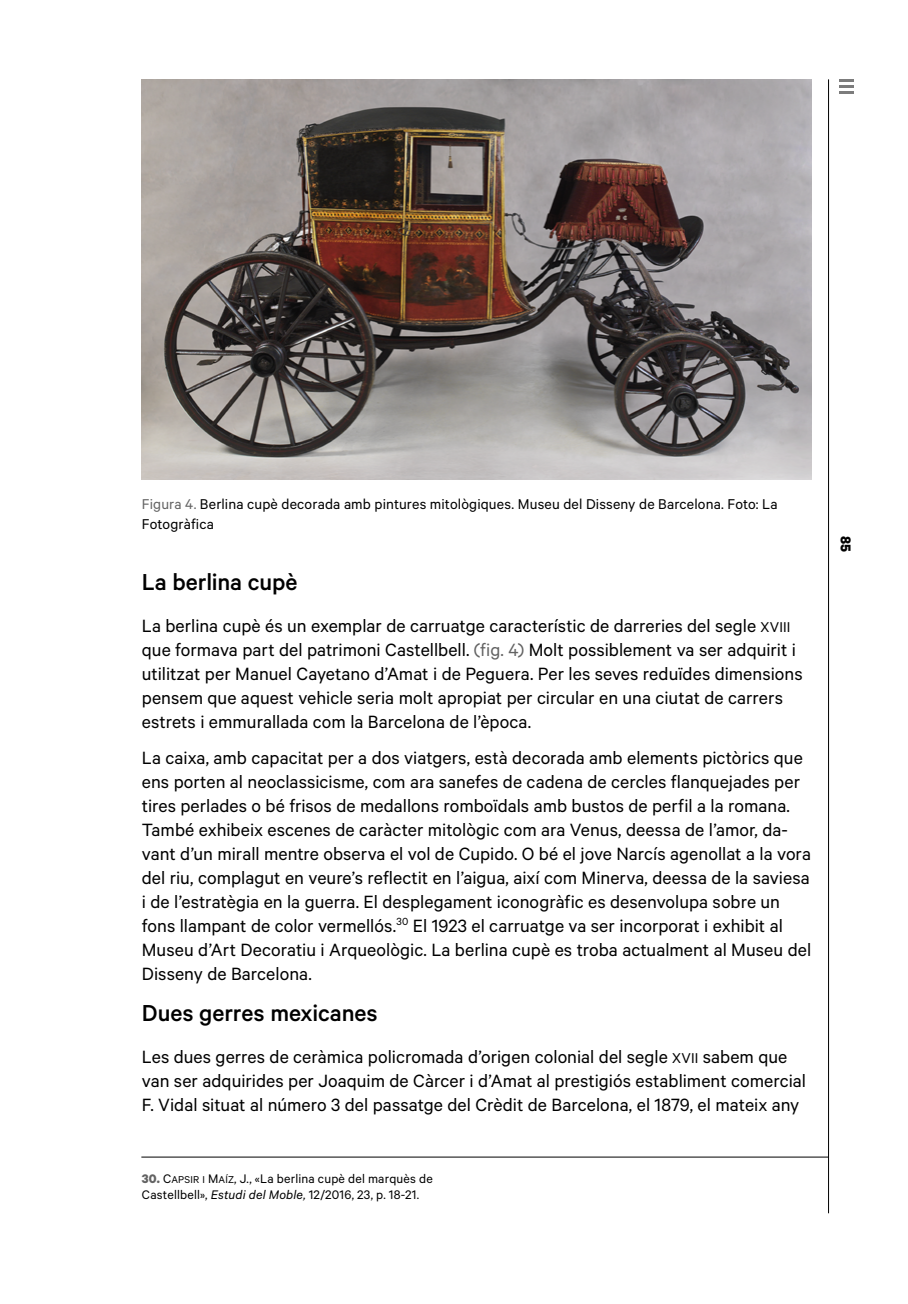
<style>
.page{position:relative;width:908px;height:1304px;background:#fff}
.page>*{position:absolute;margin:0;border:0;box-sizing:border-box;transform-origin:0 0}
.t1{font:500 26px "Calibre";letter-spacing:-.005em;color:#000}
.t2{font:20px/24px "Calibre";color:#000}
.t3{font:16px/19.2px "Calibre";letter-spacing:.01em;color:#000}
.t4{font:700 16px "Calibre";color:#000}
.nota{font:14px/16.6px "Calibre";letter-spacing:.015em;color:#000}
.s1{color:#636363}
.s2{font-family:"Calibre Regular SC800";font-size:16px}
.s3{font-weight:700;color:#636363}
.s4{font-family:"Calibre Regular SC800"}
.s5{font-family:"Calibre Regular SC800";font-size:11.2px}
.s6{font-style:italic}
</style>
<div class="page">
<hr style="left:827px;top:79px;width:1px;height:1134px;background:#000">
<hr style="left:141px;top:1157px;width:686px;height:1px;background:#000">
<img style="left:141px;top:79px;width:670px;height:400px">
<hr style="left:838px;top:79px;width:15px;height:3px;background:#7c7c7c">
<hr style="left:838px;top:85px;width:15px;height:3px;background:#7c7c7c">
<hr style="left:838px;top:91px;width:15px;height:3px;background:#7c7c7c">
<p class="t3" style="left:142px;top:494px;width:637px"><span class="s1">Figura 4.</span> Berlina cupè decorada amb pintures mitològiques. Museu del Disseny de Barcelona. Foto: La<br>Fotogràfica</p>
<h1 class="t1" style="left:142px;top:567px;width:157px">La berlina cupè</h1>
<p class="t2" style="left:142px;top:613px;width:662px">La berlina cupè és un exemplar de carruatge característic de darreries del segle <span class="s2">XVIII </span>que formava part del patrimoni Castellbell. <span class="s1">(fig. 4)</span> Molt possiblement va ser adquirit i utilitzat per Manuel Cayetano d’Amat i de Peguera. Per les seves reduïdes dimensions pensem que aquest vehicle seria molt apropiat per circular en una ciutat de carrers estrets i emmurallada com la Barcelona de l’època.</p>
<p class="t2" style="left:142px;top:745px;width:670px">La caixa, amb capacitat per a dos viatgers, està decorada amb elements pictòrics que ens porten al neoclassicisme, com ara sanefes de cadena de cercles flanquejades per tires perlades o bé frisos de medallons romboïdals amb bustos de perfil a la romana.<br>També exhibeix escenes de caràcter mitològic com ara Venus, deessa de l’amor, da&shy;vant d’un mirall mentre observa el vol de Cupido. O bé el jove Narcís agenollat a la vora del riu, complagut en veure’s reflectit en l’aigua, així com Minerva, deessa de la saviesa i de l’estratègia en la guerra. El desplegament iconogràfic es desenvolupa sobre un fons llampant de color vermellós.<sup>30</sup> El 1923 el carruatge va ser incorporat i exhibit al Museu d’Art Decoratiu i Arqueològic. La berlina cupè es troba actualment al Museu del Disseny de Barcelona.</p>
<h1 class="t1" style="left:142px;top:998px;width:237px">Dues gerres mexicanes</h1>
<p class="t2" style="left:142px;top:1044px;width:665px">Les dues gerres de ceràmica policromada d’origen colonial del segle <span class="s2">XVII</span> sabem que van ser adquirides per Joaquim de Càrcer i d’Amat al prestigiós establiment comercial<br>F. Vidal situat al número 3 del passatge del Crèdit de Barcelona, el 1879, el mateix any</p>
<p class="nota" style="left:142px;top:1169px;width:292px"><span class="s3">30.</span> <span class="s4">C</span><span class="s5">APSIR I</span> <span class="s4">M</span><span class="s5">AÍZ</span><span class="s4">,</span> J., «La berlina cupè del marquès de<br>Castellbell», <span class="s6">Estudi del Moble,</span> 12/2016, 23, p. 18-21.</p>
<p class="t4" style="left:855px;top:536px;width:18px;rotate:90deg">85</p>
</div>
